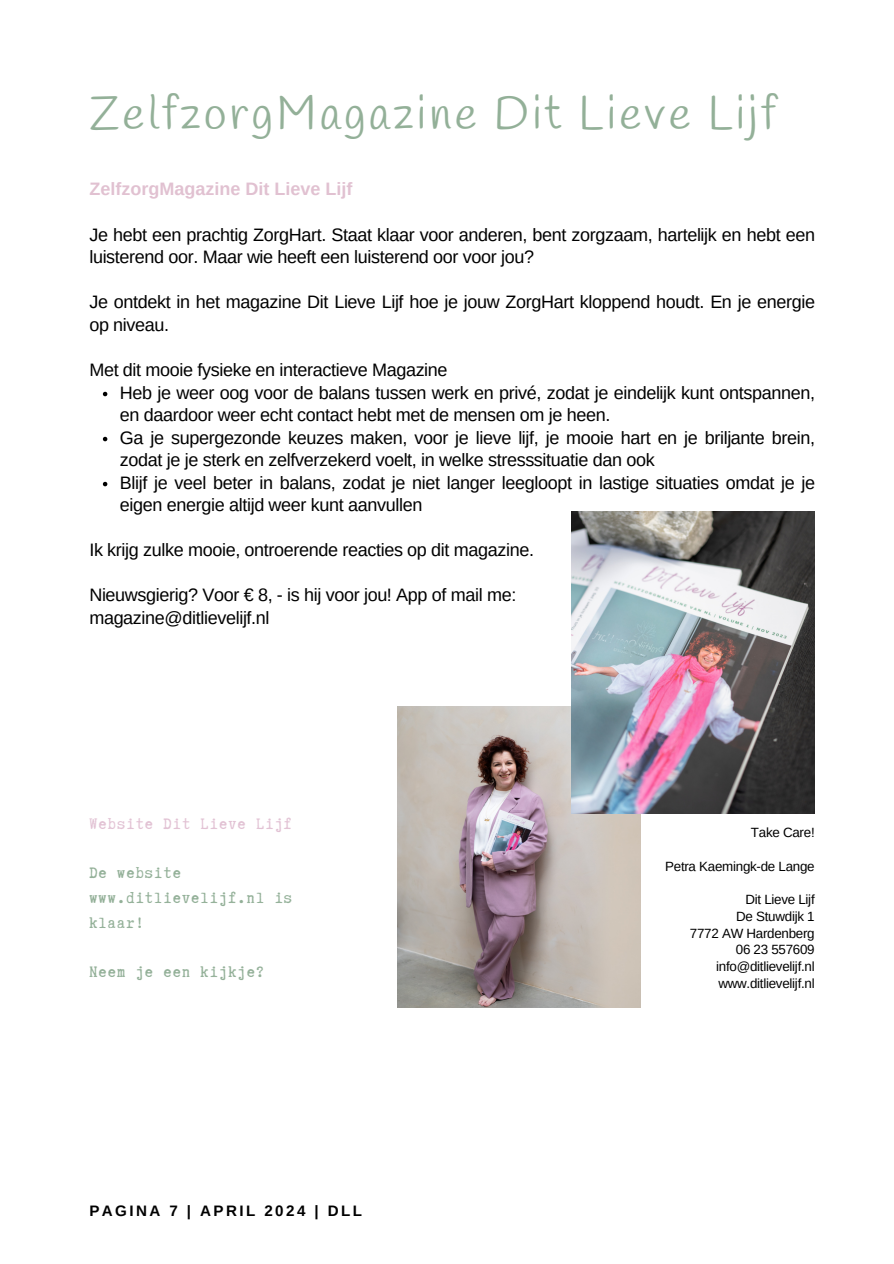
<style>
.page{position:relative;width:894px;height:1264px;background:#fff}
.page>*{position:absolute;margin:0;border:0;box-sizing:border-box;transform-origin:0 0}
.t1{font:46.5px "Handlee";letter-spacing:.07em;color:#93b098}
.t2{font:18px/22.5px "Arimo";letter-spacing:-.02em;color:#000}
.t3{font:18px/24.8px "Truetypewriter Polygl OTT";letter-spacing:.07em;color:#93b098}
.t4{font:700 18px "Arimo";color:#e1c1d1}
.t5{font:18px "Truetypewriter Polygl OTT";letter-spacing:.07em;color:#e2c2d4}
.t6{font:700 15.15px "Arimo";letter-spacing:.16em;color:#000}
.t7{font:13.35px/16.6px "Arimo";letter-spacing:-.02em;color:#000;text-align:right}
</style>
<div class="page">
<img style="left:397px;top:706px;width:243px;height:301px">
<svg style="left:103px;top:392px;width:4px;height:4px"></svg>
<svg style="left:103px;top:437px;width:4px;height:4px"></svg>
<svg style="left:103px;top:482px;width:4px;height:4px"></svg>
<img style="left:571px;top:511px;width:243px;height:302px">
<h1 class="t1" style="left:89px;top:85px;width:687px">ZelfzorgMagazine Dit Lieve Lijf</h1>
<p class="t4" style="left:89px;top:178px;width:264px">ZelfzorgMagazine Dit Lieve Lijf</p>
<p class="t2" style="left:89px;top:223px;width:727px">Je hebt een prachtig ZorgHart. Staat klaar voor anderen, bent zorgzaam, hartelijk en hebt een luisterend oor. Maar wie heeft een luisterend oor voor jou?</p>
<p class="t2" style="left:89px;top:291px;width:727px">Je ontdekt in het magazine Dit Lieve Lijf hoe je jouw ZorgHart kloppend houdt. En je energie op niveau.</p>
<p class="t2" style="left:120px;top:358px;width:696px;text-indent:-31px">Met dit mooie fysieke en interactieve Magazine<br>Heb je weer oog voor de balans tussen werk en privé, zodat je eindelijk kunt ontspannen, en daardoor weer echt contact hebt met de mensen om je heen.<br>Ga je supergezonde keuzes maken, voor je lieve lijf, je mooie hart en je briljante brein, zodat je je sterk en zelfverzekerd voelt, in welke stresssituatie dan ook<br>Blijf je veel beter in balans, zodat je niet langer leegloopt in lastige situaties omdat je je eigen energie altijd weer kunt aanvullen</p>
<p class="t2" style="left:89px;top:538px;width:446px">Ik krijg zulke mooie, ontroerende reacties op dit magazine.</p>
<p class="t2" style="left:89px;top:583px;width:428px">Nieuwsgierig? Voor € 8, - is hij voor jou! App of mail me: magazine@ditlievelijf.nl</p>
<p class="t5" style="left:89px;top:814px;width:204px">Website Dit Lieve Lijf</p>
<p class="t3" style="left:89px;top:860px;width:204px">De website www.ditlievelijf.nl is klaar!</p>
<p class="t3" style="left:89px;top:959px;width:176px">Neem je een kijkje?</p>
<p class="t6" style="left:89px;top:1201px;width:274px">PAGINA 7 | APRIL 2024 | DLL</p>
<p class="t7" style="left:750px;top:824px;width:65px">Take Care!</p>
<p class="t7" style="left:665px;top:857px;width:151px">Petra Kaemingk-de Lange</p>
<p class="t7" style="left:689px;top:891px;width:126px">Dit Lieve Lijf<br>De Stuwdijk 1<br>7772 AW Hardenberg<br>06 23 557609 info@ditlievelijf.nl www.ditlievelijf.nl</p>
</div>
